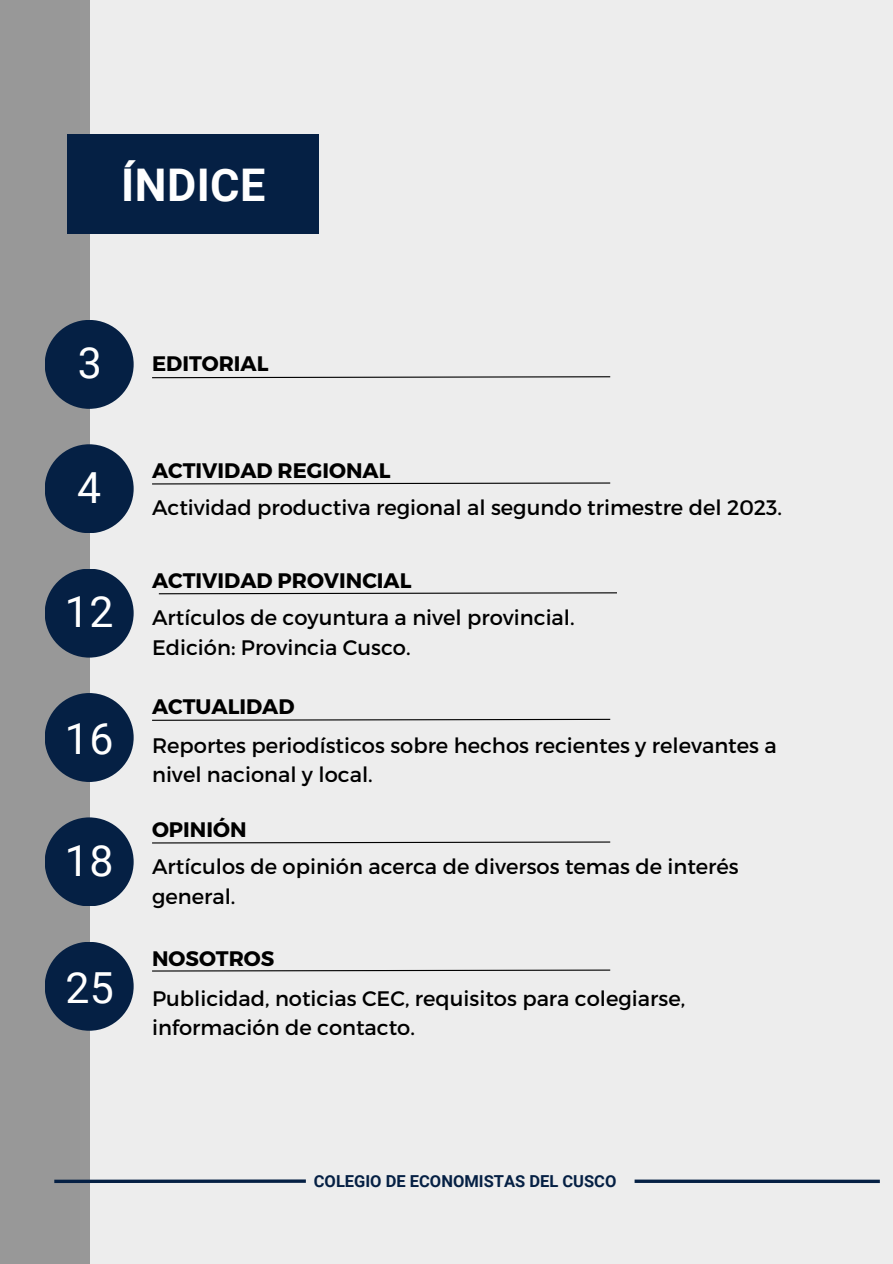
<style>
.page{position:relative;width:893px;height:1264px;background:#fff}
.page>*{position:absolute;margin:0;border:0;box-sizing:border-box;transform-origin:0 0}
.t1{font:700 45px "Roboto";letter-spacing:.01em;color:#fff}
.t2{font:42.9px "Roboto";letter-spacing:.01em;color:#fff}
.t3{font:21px/29.2px "Montserrat";color:#000}
.t4{font:700 21px "Montserrat";color:#000}
.t5{font:700 16.5px "Roboto";color:#052044}
</style>
<div class="page">
<div style="left:0;top:0;width:892px;height:1263px;background:#ededed"></div>
<div style="left:0;top:0;width:89px;height:1263px;background:#989898"></div>
<hr style="left:634px;top:1179px;width:245px;height:3px;background:#052044">
<div style="left:45px;top:320px;width:89px;height:89px;background:#052044;border-radius:50%"></div>
<div style="left:45px;top:444px;width:89px;height:89px;background:#052044;border-radius:50%"></div>
<div style="left:45px;top:568px;width:89px;height:89px;background:#052044;border-radius:50%"></div>
<div style="left:45px;top:693px;width:89px;height:89px;background:#052044;border-radius:50%"></div>
<div style="left:45px;top:817px;width:89px;height:89px;background:#052044;border-radius:50%"></div>
<div style="left:45px;top:941px;width:89px;height:89px;background:#052044;border-radius:50%"></div>
<div style="left:67px;top:134px;width:251px;height:100px;background:#052044"></div>
<hr style="left:54px;top:1179px;width:252px;height:3px;background:#052044">
<svg style="left:152px;top:376px;width:459px;height:3px"></svg>
<svg style="left:152px;top:482px;width:459px;height:3px"></svg>
<svg style="left:158px;top:592px;width:459px;height:3px"></svg>
<svg style="left:152px;top:841px;width:459px;height:3px"></svg>
<svg style="left:152px;top:969px;width:459px;height:3px"></svg>
<svg style="left:152px;top:718px;width:459px;height:3px"></svg>
<h1 class="t1" style="left:121px;top:159px;width:146px">ÍNDICE</h1>
<p class="t2" style="left:78px;top:338px;width:26px">3</p>
<h2 class="t2" style="left:77px;top:463px;width:26px">4</h2>
<p class="t2" style="left:65px;top:587px;width:50px">12</p>
<h2 class="t2" style="left:65px;top:714px;width:50px">16</h2>
<h3 class="t2" style="left:65px;top:836px;width:50px">18</h3>
<h2 class="t2" style="left:65px;top:963px;width:50px">25</h2>
<p class="t4" style="left:152px;top:350px;width:118px">EDITORIAL</p>
<h3 class="t4" style="left:152px;top:456px;width:240px">ACTIVIDAD REGIONAL</h3>
<p class="t3" style="left:152px;top:492px;width:631px">Actividad productiva regional al segundo trimestre del 2023.</p>
<h2 class="t4" style="left:152px;top:566px;width:261px">ACTIVIDAD PROVINCIAL</h2>
<h3 class="t3" style="left:152px;top:602px;width:424px">Artículos de coyuntura a nivel provincial.<br>Edición: Provincia Cusco.</h3>
<h2 class="t4" style="left:152px;top:693px;width:144px">ACTUALIDAD</h2>
<p class="t3" style="left:152px;top:729px;width:626px">Reportes periodísticos sobre hechos recientes y relevantes a nivel nacional y local.</p>
<h3 class="t4" style="left:152px;top:815px;width:96px">OPINIÓN</h3>
<p class="t3" style="left:152px;top:851px;width:588px">Artículos de opinión acerca de diversos temas de interés general.</p>
<h2 class="t4" style="left:152px;top:944px;width:124px">NOSOTROS</h2>
<h3 class="t3" style="left:152px;top:982px;width:534px">Publicidad, noticias CEC, requisitos para colegiarse, información de contacto.</h3>
<p class="t5" style="left:314px;top:1171px;width:304px">COLEGIO DE ECONOMISTAS DEL CUSCO</p>
</div>
